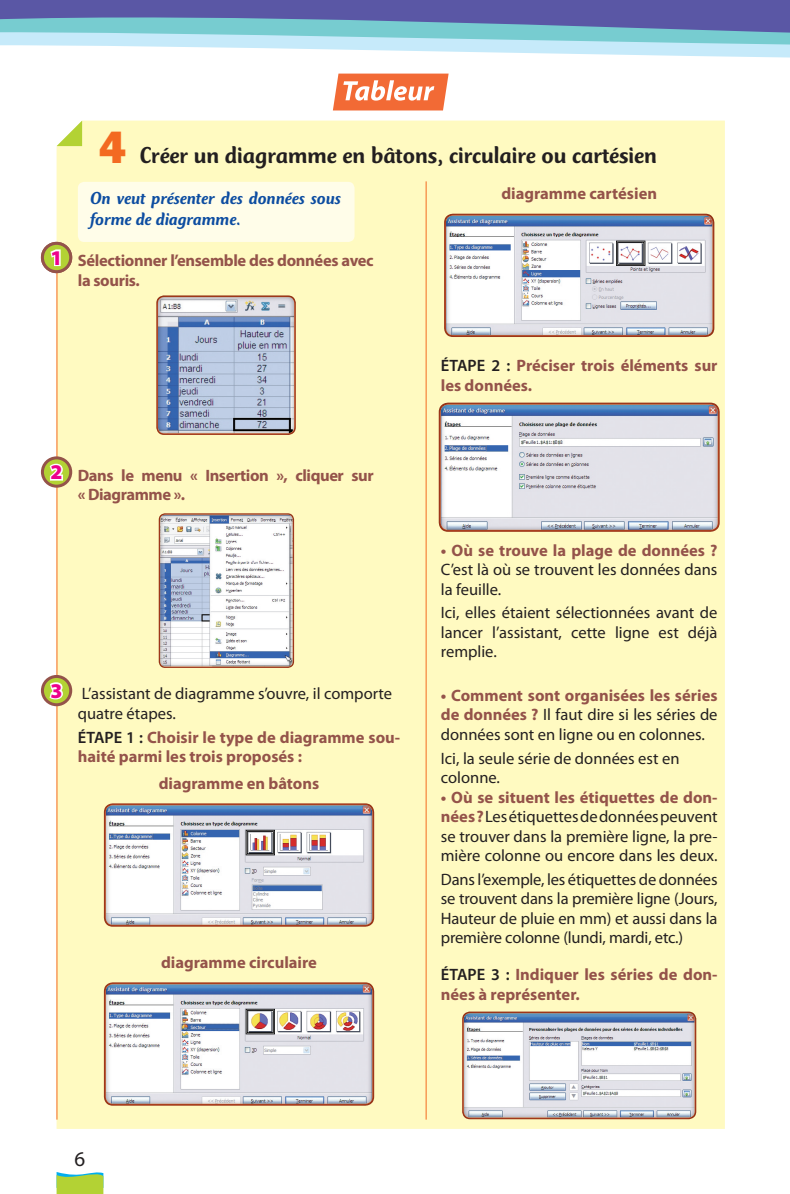
<style>
.page{position:relative;width:790px;height:1194px;background:#fff}
.page>*{position:absolute;margin:0;border:0;box-sizing:border-box;transform-origin:0 0}
.t1{font:500 24px "Mercurius";color:#231f20}
.t2{font:900 21px "Myriad Pro";color:#ed028c}
.t3{font:21px "Myriad Pro";color:#231f20}
.t4{font:italic 500 18px/21px "Mercurius";color:#0d4da1}
.t5{font:16.5px/19.5px "Myriad Pro";color:#231f20;text-align:justify}
.t6{font:700 16.5px/19.5px "Myriad Pro";color:#94534a}
.t7{font:700 16.5px/19.5px "Myriad Pro";letter-spacing:-.02em;color:#94534a}
.t8{font:700 16.5px/19.5px "Myriad Pro";letter-spacing:-.025em;color:#94534a}
.s1{font-family:"Franklin Gothic";font-weight:800;font-size:45px;color:#f36a21}
.s2{font-weight:600;color:#231f20}
.s3{font-weight:700;color:#94534a}
</style>
<div class="page">
<svg style="left:0;top:0;width:789px;height:77px"></svg>
<svg style="left:332px;top:74px;width:116px;height:36px"></svg>
<svg style="left:57px;top:1172px;width:46px;height:21px"></svg>
<div style="left:57px;top:120px;width:667px;height:1008px;background:#fffac1"></div>
<svg style="left:57px;top:120px;width:25px;height:26px"></svg>
<div style="left:78px;top:182px;width:276px;height:60px;background:#fffde9;border-radius:6px"></div>
<hr style="left:57px;top:272px;width:1px;height:847px;background:#f36a21">
<hr style="left:425px;top:181px;width:1px;height:938px;background:#f36a21">
<svg style="left:42px;top:243px;width:29px;height:28px"></svg>
<div style="left:41px;top:242px;width:31px;height:31px;border:3px solid #94534a;border-radius:50%"></div>
<svg style="left:49px;top:248px;width:13px;height:19px"></svg>
<svg style="left:42px;top:458px;width:29px;height:28px"></svg>
<div style="left:41px;top:456px;width:31px;height:31px;border:3px solid #94534a;border-radius:50%"></div>
<svg style="left:47px;top:462px;width:17px;height:20px"></svg>
<img style="left:156px;top:295px;width:139px;height:140px">
<img style="left:159px;top:513px;width:135px;height:154px">
<img style="left:104px;top:803px;width:270px;height:123px">
<img style="left:104px;top:982px;width:270px;height:123px">
<svg style="left:42px;top:676px;width:29px;height:28px"></svg>
<div style="left:41px;top:674px;width:31px;height:32px;border:3px solid #94534a;border-radius:50%"></div>
<svg style="left:47px;top:680px;width:17px;height:20px"></svg>
<img style="left:444px;top:214px;width:270px;height:123px">
<img style="left:438px;top:402px;width:281px;height:129px">
<img style="left:462px;top:1011px;width:233px;height:107px">
<p class="t2" style="left:50px;top:245px;width:14px">1</p>
<h1 class="t1" style="left:99px;top:142px;width:559px"><span class="s1">4</span> Créer un diagramme en bâtons, circulaire ou cartésien</h1>
<p class="t4" style="left:91px;top:188px;width:252px">On veut présenter des données sous forme de diagramme.</p>
<p class="t7" style="left:78px;top:250px;width:297px">Sélectionner l’ensemble des données avec la souris.</p>
<p class="t6" style="left:501px;top:183px;width:157px">diagramme cartésien</p>
<p class="t6" style="left:440px;top:355px;width:278px"><span class="s2">ÉTAPE 2 :</span> Préciser trois éléments sur les données.</p>
<p class="t2" style="left:50px;top:460px;width:14px">2</p>
<p class="t8" style="left:78px;top:465px;width:297px">Dans le menu « Insertion », cliquer sur « Diagramme ».</p>
<p class="t2" style="left:50px;top:678px;width:14px">3</p>
<p class="t5" style="left:78px;top:683px;width:316px">L’assistant de diagramme s’ouvre, il comporte quatre étapes.</p>
<p class="t6" style="left:78px;top:726px;width:323px"><span class="s2">ÉTAPE 1 :</span> Choisir le type de diagramme sou&shy;haité parmi les trois proposés :</p>
<p class="t6" style="left:159px;top:773px;width:162px">diagramme en bâtons</p>
<p class="t6" style="left:161px;top:951px;width:157px">diagramme circulaire</p>
<p class="t6" style="left:440px;top:539px;width:278px">• Où se trouve la plage de données ?</p>
<p class="t5" style="left:440px;top:559px;width:278px">C’est là où se trouvent les données dans la feuille.</p>
<p class="t5" style="left:440px;top:602px;width:278px">Ici, elles étaient sélectionnées avant de lancer l’assistant, cette ligne est déjà remplie.</p>
<p class="t5" style="left:440px;top:685px;width:278px"><span class="s3">• Comment sont organisées les séries de données ?</span> Il faut dire si les séries de données sont en ligne ou en colonnes.</p>
<p class="t5" style="left:440px;top:747px;width:240px">Ici, la seule série de données est en colonne.</p>
<p class="t5" style="left:440px;top:786px;width:278px"><span class="s3">• Où se situent les étiquettes de don&shy;nées ?</span> Les étiquettes de données peuvent se trouver dans la première ligne, la pre&shy;mière colonne ou encore dans les deux.</p>
<p class="t5" style="left:440px;top:869px;width:278px">Dans l’exemple, les étiquettes de données se trouvent dans la première ligne (Jours, Hauteur de pluie en mm) et aussi dans la première colonne (lundi, mardi, etc.)</p>
<p class="t6" style="left:440px;top:963px;width:278px"><span class="s2">ÉTAPE 3 :</span> Indiquer les séries de don&shy;nées à représenter.</p>
<p class="t3" style="left:75px;top:1145px;width:12px">6</p>
</div>
